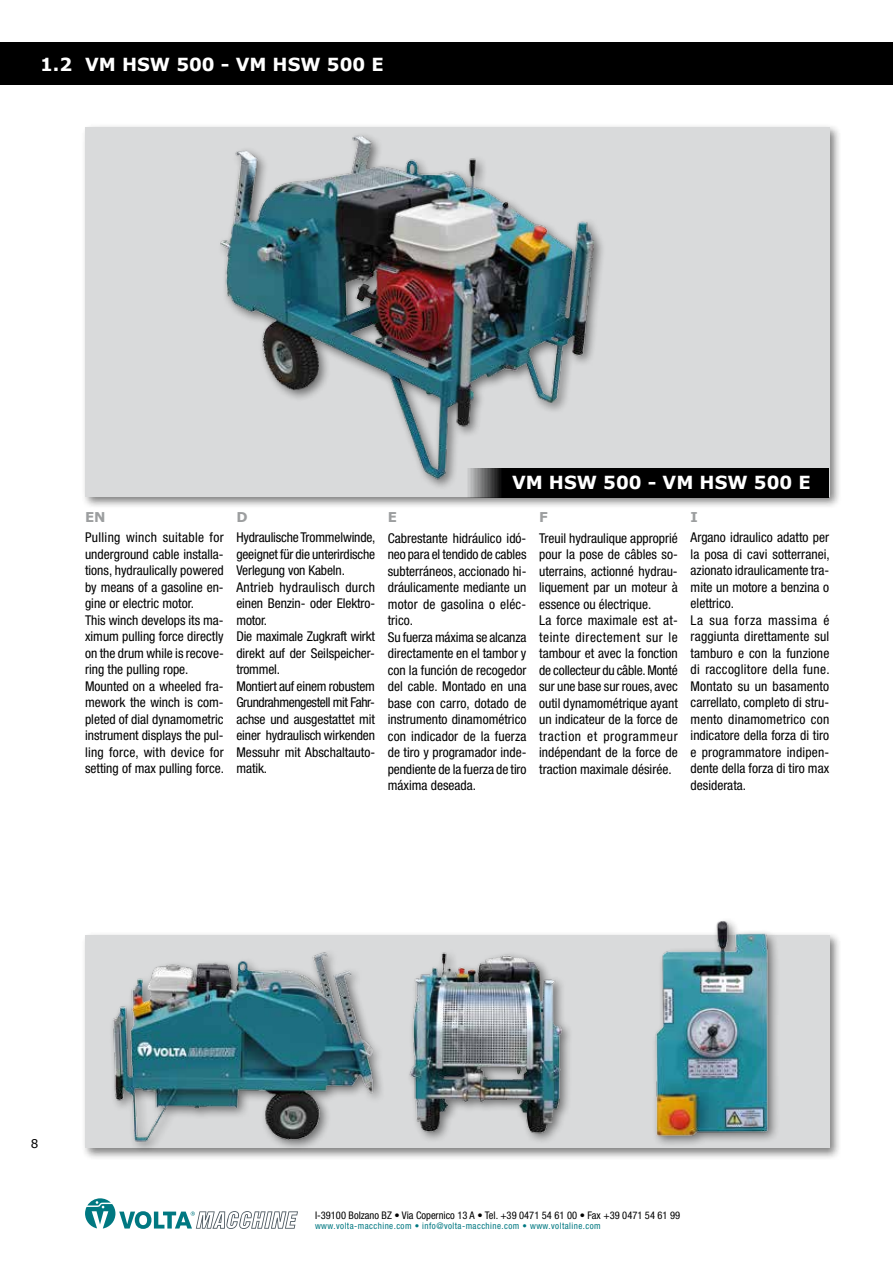
<style>
.page{position:relative;width:893px;height:1263px;background:#fff}
.page>*{position:absolute;margin:0;border:0;box-sizing:border-box;transform-origin:0 0}
.t1{font:700 18px "Verdana";color:#fff}
.t2{font:condensed 13.5px/16.5px "Helvetica Neue";color:#000}
.t3{font:700 13.5px "Verdana";color:#9c9e9f}
.t4{font:12px "Verdana";color:#000}
.t5{font:condensed 10.5px "Helvetica Neue";color:#000}
.t6{font:condensed 9px "Helvetica Neue";letter-spacing:.05em;color:#007881}
</style>
<div class="page">
<svg style="left:85px;top:1198px;width:213px;height:31px"></svg>
<div style="left:81px;top:931px;width:760px;height:229px;background:#000;opacity:.5"></div>
<div style="left:85px;top:935px;width:744px;height:213px;background:#d9dadb"></div>
<div style="left:81px;top:124px;width:760px;height:386px;background:#000;opacity:.5"></div>
<div style="left:85px;top:128px;width:744px;height:369px;background:#d9dadb"></div>
<div style="left:468px;top:468px;width:361px;height:29px;background:#000"></div>
<img style="left:214px;top:124px;width:394px;height:362px">
<div style="left:109px;top:949px;width:276px;height:204px;background:#000;opacity:.5"></div>
<img style="left:109px;top:949px;width:271px;height:197px">
<div style="left:406px;top:949px;width:168px;height:196px;background:#000;opacity:.5"></div>
<img style="left:406px;top:949px;width:160px;height:191px">
<div style="left:652px;top:917px;width:128px;height:231px;background:#000;opacity:.5"></div>
<img style="left:648px;top:919px;width:127px;height:221px">
<div style="left:0;top:43px;width:893px;height:42px;background:#000"></div>
<h1 class="t1" style="left:85px;top:52px;width:300px">VM HSW 500 - VM HSW 500 E</h1>
<h1 class="t1" style="left:512px;top:470px;width:300px">VM HSW 500 - VM HSW 500 E</h1>
<p class="t3" style="left:85px;top:508px;width:22px">EN</p>
<p class="t3" style="left:236px;top:508px;width:13px">D</p>
<p class="t3" style="left:388px;top:508px;width:11px">E</p>
<p class="t3" style="left:539px;top:508px;width:10px">F</p>
<p class="t3" style="left:691px;top:508px;width:9px">I</p>
<p class="t2" style="left:85px;top:529px;width:141px">Pulling winch suitable for underground cable installa&shy;tions, hydraulically powered by means of a gasoline en&shy;gine or electric motor.<br>This winch develops its ma&shy;ximum pulling force directly on the drum while is recove&shy;ring the pulling rope.<br>Mounted on a wheeled fra&shy;mework the winch is com&shy;pleted of dial dynamometric instrument displays the pul&shy;ling force, with device for setting of max pulling force.</p>
<p class="t2" style="left:388px;top:529px;width:140px">Cabrestante hidráulico idó&shy;neo para el tendido de cables subterráneos, accionado hi&shy;dráulicamente mediante un motor de gasolina o eléc&shy;trico.<br>Su fuerza máxima se alcanza directamente en el tambor y con la función de recogedor del cable. Montado en una base con carro, dotado de instrumento dinamométrico con indicador de la fuerza de tiro y programador inde&shy;pendiente de la fuerza de tiro máxima deseada.</p>
<p class="t2" style="left:539px;top:529px;width:140px">Treuil hydraulique approprié pour la pose de câbles so&shy;uterrains, actionné hydrau&shy;liquement par un moteur à essence ou électrique.<br>La force maximale est at&shy;teinte directement sur le tambour et avec la fonction de collecteur du câble. Monté sur une base sur roues, avec outil dynamométrique ayant un indicateur de la force de traction et programmeur indépendant de la force de traction maximale désirée.</p>
<p class="t2" style="left:691px;top:529px;width:141px">Argano idraulico adatto per la posa di cavi sotterranei, azionato idraulicamente tra&shy;mite un motore a benzina o elettrico.<br>La sua forza massima é raggiunta direttamente sul tamburo e con la funzione di raccoglitore della fune.<br>Montato su un basamento carrellato, completo di stru&shy;mento dinamometrico con indicatore della forza di tiro e programmatore indipen&shy;dente della forza di tiro max desiderata.</p>
<p class="t2" style="left:236px;top:529px;width:141px">Hydraulische Trommelwinde, geeignet für die unterirdische<br>Verlegung von Kabeln.<br>Antrieb hydraulisch durch einen Benzin- oder Elektro&shy;motor.<br>Die maximale Zugkraft wirkt direkt auf der Seilspeicher&shy;trommel.<br>Montiert auf einem robustem<br>Grundrahmengestell mit Fahr&shy;achse und ausgestattet mit einer hydraulisch wirkenden<br>Messuhr mit Abschaltauto&shy;matik.</p>
<p class="t4" style="left:31px;top:1135px;width:9px">8</p>
<p class="t5" style="left:315px;top:1209px;width:367px">I-39100 Bolzano BZ • Via Copernico 13 A • Tel. +39 0471 54 61 00 • Fax +39 0471 54 61 99</p>
<p class="t6" style="left:315px;top:1221px;width:287px">www.volta-macchine.com • info@volta-macchine.com • www.voltaline.com</p>
</div>
